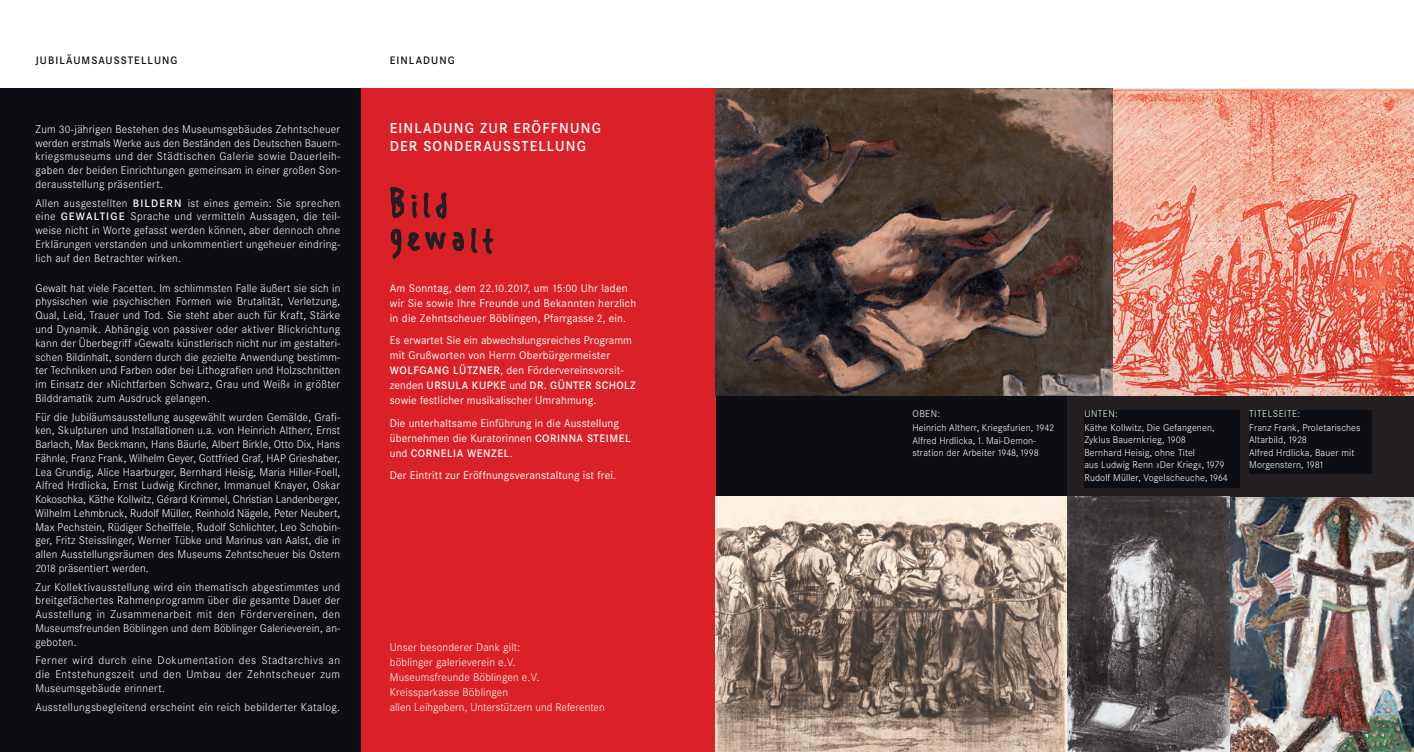
<style>
.page{position:relative;width:1414px;height:752px;background:#fff}
.page>*{position:absolute;margin:0;border:0;box-sizing:border-box;transform-origin:0 0}
.t1{font:600 15px/18.4px "Corporate S";letter-spacing:.08em;color:#fff}
.t2{font:300 11.62px/13.8px "Corporate S";letter-spacing:.015em;color:#fff;text-align:justify}
.t3{font:11.62px/15px "Corporate S";letter-spacing:.015em;color:#fff}
.t4{font:600 11.25px "Corporate S";letter-spacing:.04em;color:#fff}
.t5{font:600 11.25px "Corporate S";letter-spacing:.1em;color:#0c0e14}
.t6{font:300 10.25px/13.5px "Corporate S";letter-spacing:.015em;color:#fff}
.s1{font-size:11.25px}
.s2{font-weight:600;font-size:11.25px}
.s3{font-weight:400;font-size:11.62px}
.s4{font-size:10px}
</style>
<div class="page">
<img style="left:1113px;top:89px;width:301px;height:307px">
<div style="left:0;top:89px;width:361px;height:662px;background:#0c0e14"></div>
<div style="left:361px;top:89px;width:355px;height:662px;background:#da2128"></div>
<svg style="left:391px;top:228px;width:102px;height:31px"></svg>
<svg style="left:390px;top:187px;width:57px;height:32px"></svg>
<img style="left:1230px;top:496px;width:184px;height:255px">
<svg style="left:716px;top:89px;width:397px;height:307px;background:#52423b"></svg>
<div style="left:1052px;top:396px;width:362px;height:100px;background:#231f20"></div>
<div style="left:716px;top:396px;width:351px;height:100px;background:#0c0e14"></div>
<svg style="left:1067px;top:496px;width:163px;height:255px;background:#5a5556"></svg>
<svg style="left:716px;top:496px;width:351px;height:255px;background:#9f8e80"></svg>
<div style="left:1249px;top:409px;width:123px;height:64px;background:#0c0e14"></div>
<div style="left:1084px;top:409px;width:155px;height:78px;background:#0c0e14"></div>
<p class="t5" style="left:35px;top:56px;width:144px">JUBILÄUMSAUSSTELLUNG</p>
<p class="t5" style="left:390px;top:56px;width:66px">EINLADUNG</p>
<p class="t2" style="left:35px;top:123px;width:307px">Zum <span class="s1">30-</span>jährigen Bestehen des Museumsgebäudes Zehntscheuer werden erstmals Werke aus den Beständen des Deutschen Bauern - kriegs museums und der Städtischen Galerie sowie Dauerleih&shy;gaben der beiden Einrichtungen gemeinsam in einer großen Son&shy;derausstellung präsentiert.</p>
<p class="t2" style="left:35px;top:197px;width:307px">Allen ausgestellten <span class="s2">BILDERN</span> ist eines gemein: Sie sprechen eine <span class="s2">GEWALTIGE</span> Sprache und vermitteln Aussagen, die teil&shy;weise nicht in Worte gefasst werden können, aber dennoch ohne Erklärungen verstanden und unkommentiert ungeheuer eindring&shy;lich auf den Betrachter wirken.</p>
<p class="t2" style="left:35px;top:282px;width:306px">Gewalt hat viele Facetten. Im schlimmsten Falle äußert sie sich in physischen wie psychischen Formen wie Brutalität, Verletzung, Qual, Leid, Trauer und Tod. Sie steht aber auch für Kraft, Stärke und Dynamik. Abhängig von passiver oder aktiver Blickrichtung kann der Überbegriff »Gewalt« künstlerisch nicht nur im gestalteri&shy;schen Bildinhalt, sondern durch die gezielte Anwendung bestimm&shy;ter Techni ken und Farben oder bei Lithografien und Holzschnitten im Einsatz der »Nichtfarben Schwarz, Grau und Weiß« in größter Bilddramatik zum Ausdruck gelangen.</p>
<p class="t2" style="left:35px;top:411px;width:306px">Für die Jubiläumsausstellung ausgewählt wurden Gemälde, Gra fi&shy;ken, Skulpturen und Installationen u.a. von Heinrich Altherr, Ernst Barlach, Max Beckmann, Hans Bäurle, Albert Birkle, Otto Dix, Hans Fähnle, Franz Frank, Wilhelm Geyer, Gottfried Graf, HAP Grieshaber, Lea Grundig, Alice Haarburger, Bernhard Heisig, Maria Hiller-Foell, Alfred Hrdlicka, Ernst Ludwig Kirchner, Immanuel Knayer, Oskar Kokoschka, Käthe Kollwitz, Gérard Krimmel, Christian Landenberger, Wilhelm Lehmbruck, Rudolf Müller, Reinhold Nägele, Peter Neubert, Max Pechstein, Rüdiger Scheiffele, Rudolf Schlichter, Leo Schobin&shy;ger, Fritz Steisslinger, Werner Tübke und Marinus van Aalst, die in allen Ausstellungsräumen des Museums Zehntscheuer bis Ostern <span class="s1">2018</span> präsentiert werden.</p>
<p class="t2" style="left:35px;top:580px;width:307px">Zur Kollektivausstellung wird ein thematisch abgestimmtes und breitgefächertes Rahmenprogramm über die gesamte Dauer der Ausstellung in Zusammenarbeit mit den Fördervereinen, den Museumsfreunden Böblingen und dem Böblinger Galerieverein, an&shy;geboten.</p>
<p class="t2" style="left:35px;top:654px;width:306px">Ferner wird durch eine Dokumentation des Stadtarchivs an die Entstehungszeit und den Umbau der Zehntscheuer zum Museumsgebäude erinnert.</p>
<p class="t2" style="left:35px;top:700px;width:306px">Ausstellungsbegleitend erscheint ein reich bebilderter Katalog.</p>
<p class="t1" style="left:390px;top:120px;width:213px">EINLADUNG ZUR ERÖFFNUNG<br>DER SONDERAUSSTELLUNG</p>
<p class="t3" style="left:390px;top:281px;width:248px">Am Sonntag, dem <span class="s1">22.10.2017,</span> um <span class="s1">15:00</span> Uhr laden wir Sie sowie Ihre Freunde und Bekannten herzlich in die Zehntscheuer Böblingen, Pfarrgasse <span class="s1">2,</span> ein.</p>
<p class="t3" style="left:390px;top:334px;width:244px">Es erwartet Sie ein abwechslungsreiches Programm mit Grußworten von Herrn Oberbürgermeister<br><span class="s2">WOLFGANG LÜTZNER</span>, den Fördervereinsvorsit-</p>
<p class="t4" style="left:390px;top:381px;width:247px"><span class="s3">zenden</span> URSULA KUPKE <span class="s3">und</span> DR. GÜNTER SCHOLZ</p>
<p class="t3" style="left:390px;top:390px;width:231px;line-height:22.5px">sowie festlicher musikalischer Umrahmung.<br>Die unterhaltsame Einführung in die Ausstellung</p>
<p class="t3" style="left:390px;top:431px;width:242px">übernehmen die Kuratorinnen <span class="s2">CORINNA STEIMEL</span></p>
<p class="t4" style="left:390px;top:449px;width:124px"><span class="s3">und</span> CORNELIA WENZEL<span class="s3">.</span></p>
<p class="t3" style="left:390px;top:469px;width:228px">Der Eintritt zur Eröffnungsveranstaltung ist frei.</p>
<p class="t2" style="left:390px;top:640px;width:216px;line-height:15px;text-align:left">Unser besonderer Dank gilt:<br>böblinger galerieverein e.V.<br>Museumsfreunde Böblingen e.V.<br>Kreissparkasse Böblingen<br>allen Leihgebern, Unterstützern und Referenten</p>
<p class="t6" style="left:912px;top:408px;width:144px">OBEN:<br>Heinrich Altherr, Kriegsfurien, <span class="s4">1942<br></span>Alfred Hrdlicka, <span class="s4">1.</span> Mai-Demon-</p>
<p class="t6" style="left:912px;top:447px;width:128px">stration der Arbeiter <span class="s4">1948, 1998</span></p>
<p class="t6" style="left:1084px;top:408px;width:132px">UNTEN:<br>Käthe Kollwitz, Die Gefangenen,</p>
<p class="t6" style="left:1084px;top:433px;width:112px">Zyklus Bauernkrieg, <span class="s4">1908<br></span>Bernhard Heisig, ohne Titel</p>
<p class="t6" style="left:1084px;top:458px;width:145px">aus Ludwig Renn »Der Krieg«, <span class="s4">1979<br></span>Rudolf Müller, Vogelscheuche, <span class="s4">1964</span></p>
<p class="t6" style="left:1249px;top:408px;width:113px">TITELSEITE:<br>Franz Frank, Proletarisches</p>
<p class="t6" style="left:1249px;top:433px;width:107px">Altarbild, <span class="s4">1928<br></span>Alfred Hrdlicka, Bauer mit</p>
<p class="t6" style="left:1249px;top:458px;width:77px">Morgenstern, <span class="s4">1981</span></p>
</div>
